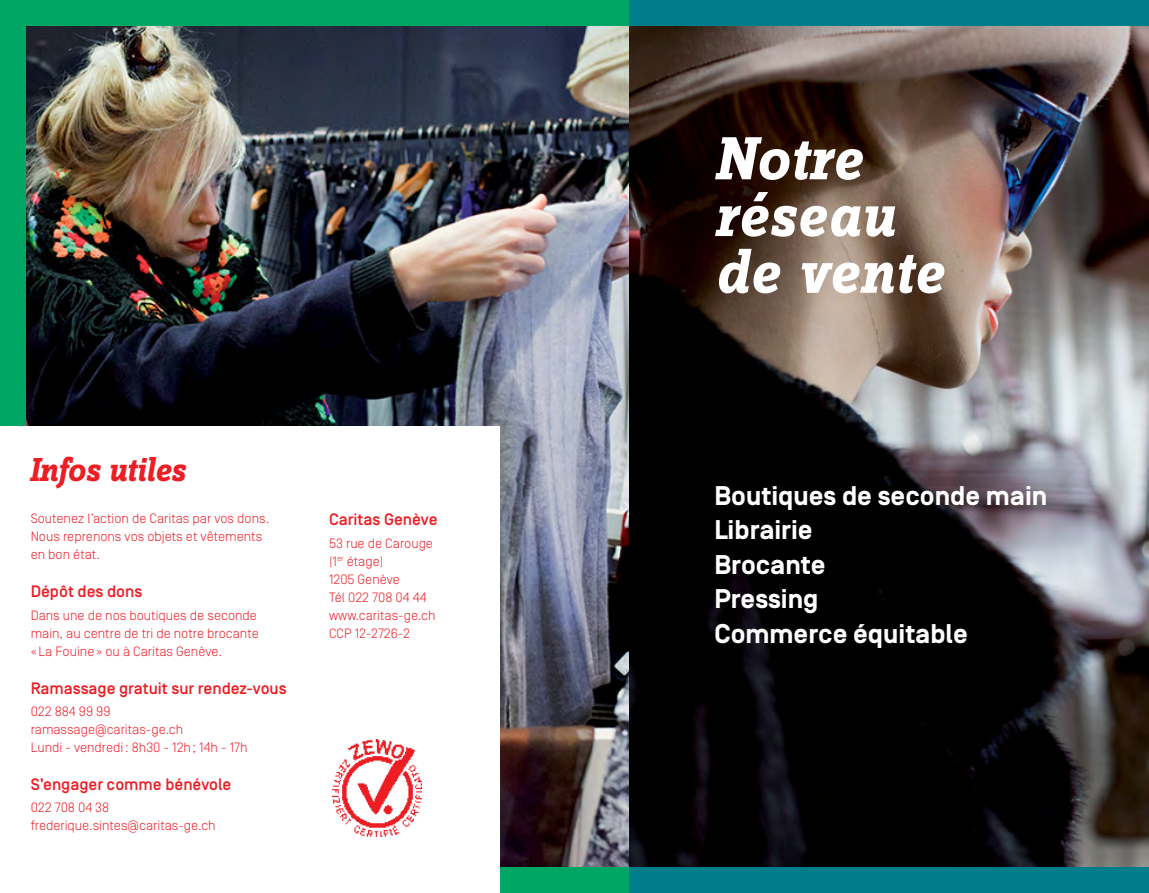
<style>
.page{position:relative;width:1149px;height:893px;background:#fff}
.page>*{position:absolute;margin:0;border:0;box-sizing:border-box;transform-origin:0 0}
.t1{font:italic 700 63.15px/56.7px "Zine Slab Dis OT";letter-spacing:.01em;color:#fff}
.t2{font:italic 700 34.5px "Zine Slab Dis OT";letter-spacing:-.01em;color:#ed1d24}
.t3{font:700 27px/34.5px "Simplon BP";color:#fff}
.t4{font:500 16.5px "Simplon BP";color:#ed1d24}
.t5{font:300 13.5px/18px "Simplon BP";color:#ed1d24}
</style>
<div class="page">
<div style="left:0;top:0;width:629px;height:893px;background:#00a663"></div>
<div style="left:629px;top:0;width:519px;height:893px;background:#007d8b"></div>
<img style="left:26px;top:26px;width:1122px;height:841px">
<div style="left:0;top:427px;width:499px;height:466px;background:#fff"></div>
<img style="left:332px;top:740px;width:89px;height:97px">
<h2 class="t2" style="left:30px;top:452px;width:157px">Infos utiles</h2>
<p class="t5" style="left:31px;top:509px;width:240px">Soutenez l’action de Caritas par vos dons.<br>Nous reprenons vos objets et vêtements en bon état.</p>
<p class="t4" style="left:31px;top:582px;width:113px">Dépôt des dons</p>
<p class="t5" style="left:31px;top:606px;width:229px">Dans une de nos boutiques de seconde main, au centre de tri de notre brocante « La Fouine» ou à Caritas Genève.</p>
<p class="t4" style="left:31px;top:678px;width:257px">Ramassage gratuit sur rendez-vous</p>
<p class="t5" style="left:31px;top:702px;width:218px">022 884 99 99 ramassage@caritas-ge.ch<br>Lundi - vendredi: 8h30 - 12h; 14h - 17h</p>
<p class="t4" style="left:31px;top:775px;width:202px">S’engager comme bénévole</p>
<p class="t5" style="left:31px;top:798px;width:186px">022 708 04 38 frederique.sintes@caritas-ge.ch</p>
<p class="t4" style="left:329px;top:510px;width:110px">Caritas Genève</p>
<p class="t5" style="left:329px;top:534px;width:108px">53 rue de Carouge (1<sup>er</sup> étage)<br>1205 Genève<br>Tél 022 708 04 44 www.caritas-ge.ch<br>CCP 12-2726-2</p>
<h1 class="t1" style="left:714px;top:133px;width:230px">Notre réseau de vente</h1>
<h3 class="t3" style="left:714px;top:479px;width:334px">Boutiques de seconde main<br>Librairie<br>Brocante<br>Pressing<br>Commerce équitable</h3>
</div>
